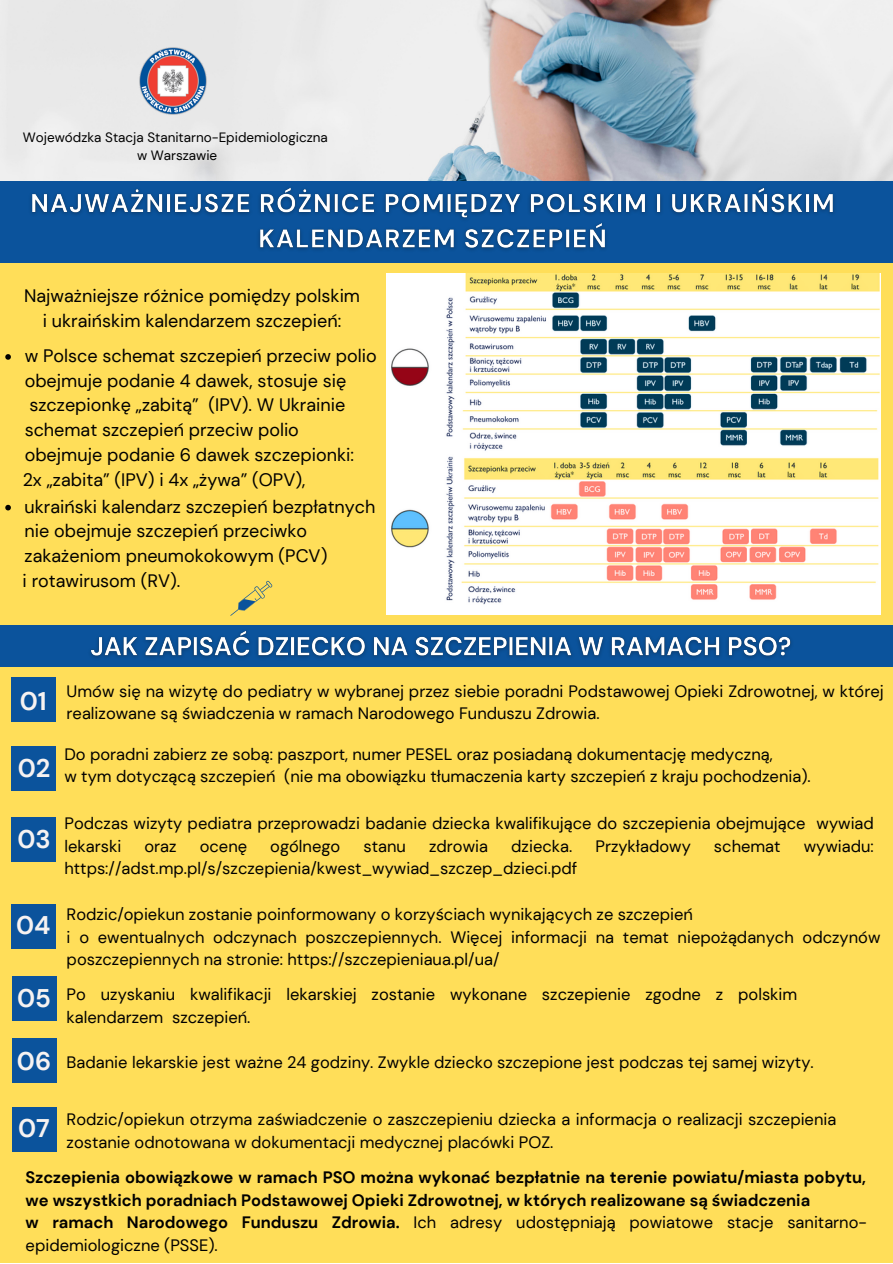
<style>
.page{position:relative;width:893px;height:1264px;background:#fff}
.page>*{position:absolute;margin:0;border:0;box-sizing:border-box;transform-origin:0 0}
.t1{font:700 25.5px "DM Sans";color:#f6f2f1}
.t2{font:18px/24.8px "DM Sans";color:#000}
.t3{font:16.5px/22.5px "DM Sans";color:#000}
.t4{font:700 16.5px/22.5px "DM Sans";color:#000}
.t5{font:13.5px/18px "DM Sans";color:#000;text-align:center}
.s1{font-weight:400}
</style>
<div class="page">
<div style="left:0;top:0;width:892px;height:1262px;background:#ffde59"></div>
<img style="left:0;top:0;width:892px;height:181px">
<div style="left:11px;top:678px;width:44px;height:44px;background:#0b539c"></div>
<div style="left:11px;top:747px;width:44px;height:43px;background:#0b539c"></div>
<div style="left:11px;top:817px;width:44px;height:44px;background:#0b539c"></div>
<div style="left:11px;top:904px;width:44px;height:44px;background:#0b539c"></div>
<div style="left:12px;top:976px;width:44px;height:44px;background:#0b539c"></div>
<div style="left:0;top:181px;width:892px;height:81px;background:#0b539c"></div>
<img style="left:136px;top:43px;width:75px;height:75px">
<div style="left:0;top:625px;width:892px;height:41px;background:#0b539c"></div>
<img style="left:23px;top:180px;width:819px;height:94px">
<div style="left:12px;top:1038px;width:44px;height:44px;background:#0b539c"></div>
<div style="left:12px;top:1107px;width:44px;height:44px;background:#0b539c"></div>
<svg style="left:231px;top:581px;width:41px;height:34px"></svg>
<img style="left:386px;top:274px;width:494px;height:340px">
<img style="left:83px;top:630px;width:715px;height:37px">
<svg style="left:5px;top:505px;width:6px;height:5px"></svg>
<svg style="left:5px;top:354px;width:6px;height:6px"></svg>
<p class="t5" style="left:23px;top:129px;width:306px">Wojewódzka Stacja Stanitarno-Epidemiologiczna w Warszawie</p>
<p class="t2" style="left:24px;top:284px;width:337px;text-align:center">Najważniejsze różnice pomiędzy polskim i ukraińskim kalendarzem szczepień:</p>
<p class="t2" style="left:25px;top:343px;width:353px">w Polsce schemat szczepień przeciw polio</p>
<p class="t2" style="left:25px;top:368px;width:323px">obejmuje podanie 4 dawek, stosuje się</p>
<p class="t2" style="left:29px;top:393px;width:317px">szczepionkę „zabitą” (IPV). W Ukrainie</p>
<p class="t2" style="left:25px;top:417px;width:276px">schemat szczepień przeciw polio</p>
<p class="t2" style="left:25px;top:442px;width:331px">obejmuje podanie 6 dawek szczepionki:</p>
<p class="t2" style="left:23px;top:467px;width:284px">2x „zabita” (IPV) i 4x „żywa” (OPV),</p>
<p class="t2" style="left:23px;top:494px;width:354px">ukraiński kalendarz szczepień bezpłatnych nie obejmuje szczepień przeciwko zakażeniom pneumokokowym (PCV)<br>i rotawirusom (RV).</p>
<h1 class="t1" style="left:20px;top:684px;width:28px">01</h1>
<h1 class="t1" style="left:18px;top:751px;width:34px">02</h1>
<h1 class="t1" style="left:17px;top:822px;width:35px">03</h1>
<h1 class="t1" style="left:16px;top:908px;width:36px">04</h1>
<h1 class="t1" style="left:17px;top:982px;width:35px">05</h1>
<h1 class="t1" style="left:17px;top:1044px;width:36px">06</h1>
<p class="t3" style="left:67px;top:680px;width:818px">Umów się na wizytę do pediatry w wybranej przez siebie poradni Podstawowej Opieki Zdrowotnej, w której realizowane są świadczenia w ramach Narodowego Funduszu Zdrowia.</p>
<p class="t3" style="left:64px;top:743px;width:747px">Do poradni zabierz ze sobą: paszport, numer PESEL oraz posiadaną dokumentację medyczną,<br>w tym dotyczącą szczepień (nie ma obowiązku tłumaczenia karty szczepień z kraju pochodzenia).</p>
<p class="t3" style="left:64px;top:812px;width:810px">Podczas wizyty pediatra przeprowadzi badanie dziecka kwalifikujące do szczepienia obejmujące wywiad lekarski</p>
<p class="t3" style="left:144px;top:834px;width:34px">oraz</p>
<p class="t3" style="left:200px;top:834px;width:49px">ocenę</p>
<p class="t3" style="left:270px;top:834px;width:72px">ogólnego</p>
<p class="t3" style="left:363px;top:834px;width:44px">stanu</p>
<p class="t3" style="left:429px;top:834px;width:60px">zdrowia</p>
<p class="t3" style="left:511px;top:834px;width:63px">dziecka.</p>
<p class="t3" style="left:595px;top:834px;width:97px">Przykładowy</p>
<p class="t3" style="left:714px;top:834px;width:68px">schemat</p>
<p class="t3" style="left:803px;top:834px;width:72px">wywiadu:</p>
<p class="t3" style="left:64px;top:857px;width:514px">https://adst.mp.pl/s/szczepienia/kwest_wywiad_szczep_dzieci.pdf</p>
<p class="t3" style="left:67px;top:903px;width:815px">Rodzic/opiekun zostanie poinformowany o korzyściach wynikających ze szczepień<br>i o ewentualnych odczynach poszczepiennych. Więcej informacji na temat niepożądanych odczynów poszczepiennych na stronie: https://szczepieniaua.pl/ua/</p>
<p class="t3" style="left:67px;top:983px;width:732px">Po uzyskaniu kwalifikacji lekarskiej zostanie wykonane szczepienie zgodne z polskim kalendarzem szczepień.</p>
<p class="t3" style="left:67px;top:1051px;width:748px">Badanie lekarskie jest ważne 24 godziny. Zwykle dziecko szczepione jest podczas tej samej wizyty.</p>
<p class="t3" style="left:67px;top:1108px;width:771px">Rodzic/opiekun otrzyma zaświadczenie o zaszczepieniu dziecka a informacja o realizacji szczepienia zostanie odnotowana w dokumentacji medycznej placówki POZ.</p>
<p class="t4" style="left:26px;top:1166px;width:842px">Szczepienia obowiązkowe w ramach PSO można wykonać bezpłatnie na terenie powiatu/miasta pobytu, we wszystkich poradniach Podstawowej Opieki Zdrowotnej, w których realizowane są świadczenia<br>w ramach Narodowego Funduszu Zdrowia. <span class="s1">Ich adresy udostępniają powiatowe stacje sanitarno&shy;epidemiologiczne (PSSE).</span></p>
<h1 class="t1" style="left:18px;top:1111px;width:33px">07</h1>
</div>
